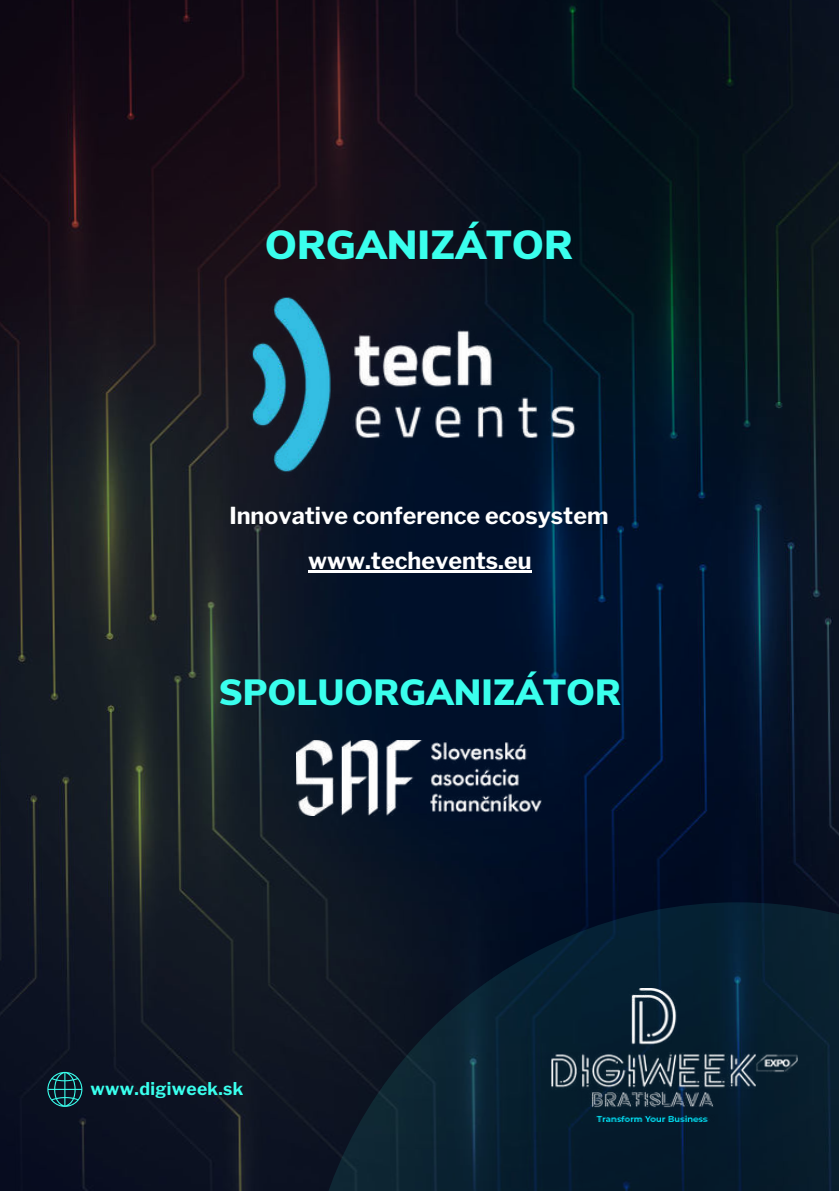
<style>
.page{position:relative;width:839px;height:1191px;background:#fff}
.page>*{position:absolute;margin:0;border:0;box-sizing:border-box;transform-origin:0 0}
.t1{font:900 40.6px "Nunito Sans";color:#3affed}
.t2{font:900 36.4px "Nunito Sans";color:#3affed}
.t3{font:700 23.2px "Libre Franklin";color:#fff}
.t4{font:700 17.4px "Libre Franklin";letter-spacing:.02em;color:#3affed}
</style>
<div class="page">
<img style="left:0;top:0;width:838px;height:1191px">
<svg style="left:303px;top:902px;width:535px;height:289px;background:#091c2c"></svg>
<img style="left:551px;top:988px;width:246px;height:134px">
<svg style="left:47px;top:1072px;width:35px;height:35px"></svg>
<img style="left:238px;top:289px;width:349px;height:195px">
<img style="left:297px;top:741px;width:244px;height:75px">
<hr style="left:308px;top:570px;width:223px;height:2px;background:#fff">
<h1 class="t1" style="left:265px;top:215px;width:309px">ORGANIZÁTOR</h1>
<p class="t3" style="left:229px;top:502px;width:380px">Innovative conference ecosystem</p>
<p class="t3" style="left:308px;top:546px;width:225px">www.techevents.eu</p>
<h2 class="t2" style="left:219px;top:666px;width:403px">SPOLUORGANIZÁTOR</h2>
<p class="t4" style="left:91px;top:1079px;width:154px">www.digiweek.sk</p>
</div>
